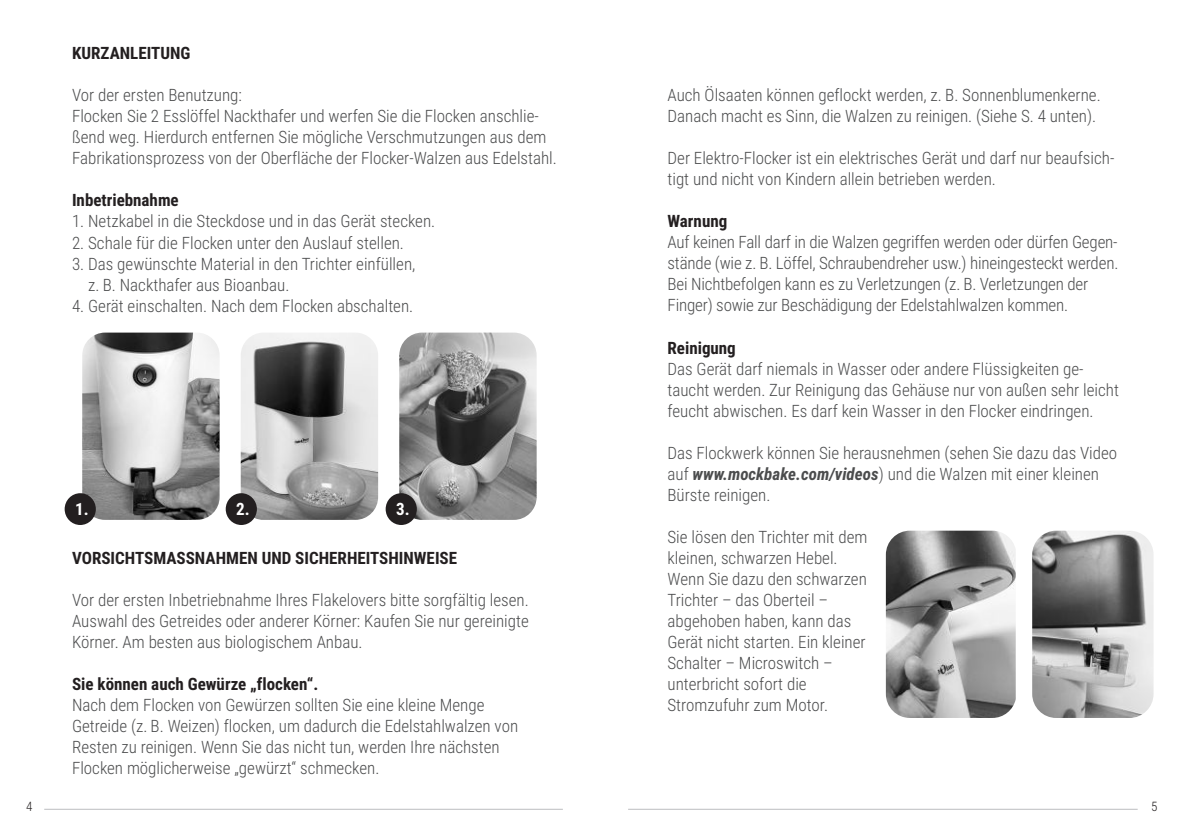
<style>
.page{position:relative;width:1191px;height:840px;background:#fff}
.page>*{position:absolute;margin:0;border:0;box-sizing:border-box;transform-origin:0 0}
.t1{font:300 17px/21px "Roboto Condensed";color:#4b4c4d}
.t2{font:700 17px "Roboto Condensed";color:#231f20}
.t3{font:700 17px "Roboto Condensed";color:#fff}
.t4{font:300 13px "Roboto Condensed";color:#231f20}
.s1{font-weight:700;font-style:italic}
</style>
<div class="page">
<img style="left:399px;top:332px;width:137px;height:187px">
<img style="left:241px;top:333px;width:137px;height:186px">
<img style="left:82px;top:332px;width:138px;height:187px">
<div style="left:65px;top:493px;width:31px;height:31px;background:#231f20;border-radius:50%"></div>
<div style="left:386px;top:493px;width:31px;height:31px;background:#231f20;border-radius:50%"></div>
<div style="left:226px;top:493px;width:31px;height:31px;background:#231f20;border-radius:50%"></div>
<img style="left:1032px;top:530px;width:121px;height:187px">
<img style="left:886px;top:530px;width:129px;height:187px">
<hr style="left:628px;top:808px;width:509px;height:1px;background:#bcbdc0">
<hr style="left:44px;top:808px;width:519px;height:1px;background:#bcbdc0">
<p class="t2" style="left:72px;top:46px;width:120px">KURZANLEITUNG</p>
<p class="t1" style="left:72px;top:86px;width:486px">Vor der ersten Benutzung:<br>Flocken Sie 2 Esslöffel Nackthafer und werfen Sie die Flocken anschlie&shy;ßend weg. Hierdurch entfernen Sie mögliche Verschmutzungen aus dem Fabrikationsprozess von der Oberfläche der Flocker-Walzen aus Edelstahl.</p>
<p class="t2" style="left:72px;top:193px;width:108px">Inbetriebnahme</p>
<p class="t1" style="left:72px;top:212px;width:365px">1. Netzkabel in die Steckdose und in das Gerät stecken.</p>
<p class="t1" style="left:72px;top:233px;width:333px">2. Schale für die Flocken unter den Auslauf stellen.</p>
<p class="t1" style="left:88px;top:254px;width:329px;text-indent:-16px">3. Das gewünschte Material in den Trichter einfüllen, z. B. Nackthafer aus Bioanbau.</p>
<p class="t1" style="left:72px;top:296px;width:343px">4. Gerät einschalten. Nach dem Flocken abschalten.</p>
<p class="t4" style="left:26px;top:799px;width:8px">4</p>
<p class="t3" style="left:75px;top:501px;width:15px">1.</p>
<p class="t3" style="left:236px;top:501px;width:15px">2.</p>
<p class="t3" style="left:396px;top:501px;width:15px">3.</p>
<p class="t2" style="left:72px;top:550px;width:386px">VORSICHTSMASSNAHMEN UND SICHERHEITSHINWEISE</p>
<p class="t1" style="left:72px;top:590px;width:458px;text-align:justify">Vor der ersten Inbetriebnahme Ihres Flakelovers bitte sorgfältig lesen.<br>Auswahl des Getreides oder anderer Körner: Kaufen Sie nur gereinigte Körner. Am besten aus biologischem Anbau.</p>
<p class="t2" style="left:72px;top:676px;width:248px">Sie können auch Gewürze „flocken“.</p>
<p class="t1" style="left:72px;top:695px;width:448px">Nach dem Flocken von Gewürzen sollten Sie eine kleine Menge Getreide (z. B. Weizen) flocken, um dadurch die Edelstahlwalzen von Resten zu reinigen. Wenn Sie das nicht tun, werden Ihre nächsten Flocken möglicherweise „gewürzt“ schmecken.</p>
<p class="t1" style="left:667px;top:84px;width:435px">Auch Ölsaaten können geflockt werden, z. B. Sonnenblumenkerne.<br>Danach macht es Sinn, die Walzen zu reinigen. (Siehe S. 4 unten).</p>
<p class="t1" style="left:667px;top:149px;width:448px">Der Elektro-Flocker ist ein elektrisches Gerät und darf nur beaufsich&shy;tigt und nicht von Kindern allein betrieben werden.</p>
<p class="t2" style="left:667px;top:214px;width:61px">Warnung</p>
<p class="t1" style="left:667px;top:233px;width:452px">Auf keinen Fall darf in die Walzen gegriffen werden oder dürfen Gegen&shy;stände (wie z. B. Löffel, Schraubendreher usw.) hineingesteckt werden.<br>Bei Nichtbefolgen kann es zu Verletzungen (z. B. Verletzungen der Finger) sowie zur Beschädigung der Edelstahlwalzen kommen.</p>
<p class="t2" style="left:667px;top:340px;width:70px">Reinigung</p>
<p class="t1" style="left:667px;top:359px;width:453px">Das Gerät darf niemals in Wasser oder andere Flüssigkeiten ge&shy;taucht werden. Zur Reinigung das Gehäuse nur von außen sehr leicht feucht abwischen. Es darf kein Wasser in den Flocker eindringen.</p>
<p class="t1" style="left:667px;top:443px;width:451px">Das Flockwerk können Sie herausnehmen (sehen Sie dazu das Video auf <span class="s1">www.mockbake.com/videos</span>) und die Walzen mit einer kleinen<br>Bürste reinigen.</p>
<p class="t1" style="left:667px;top:527px;width:201px">Sie lösen den Trichter mit dem kleinen, schwarzen Hebel.<br>Wenn Sie dazu den schwarzen<br>Trichter – das Oberteil – abgehoben haben, kann das<br>Gerät nicht starten. Ein kleiner<br>Schalter – Microswitch – unterbricht sofort die<br>Stromzufuhr zum Motor.</p>
<p class="t4" style="left:1151px;top:799px;width:8px">5</p>
</div>
